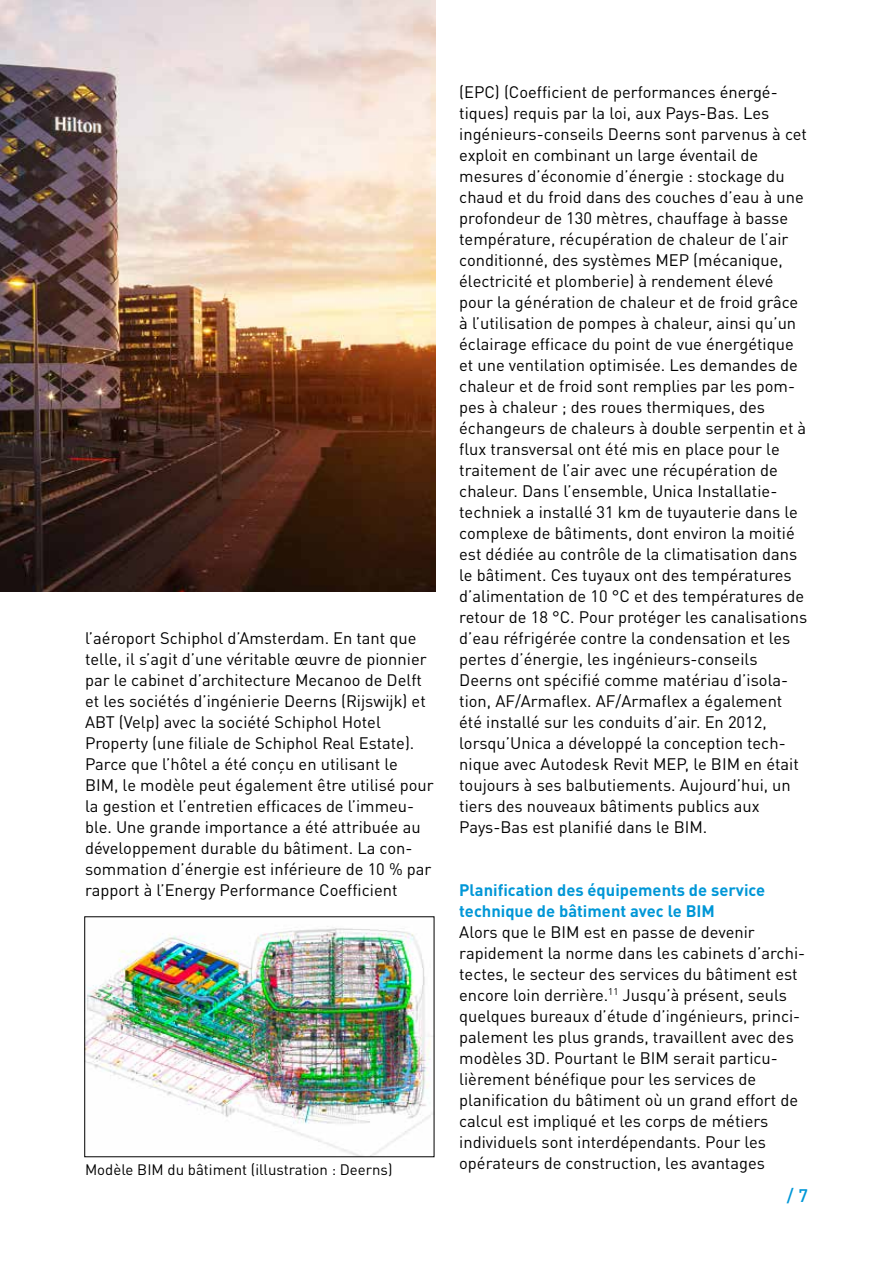
<style>
.page{position:relative;width:893px;height:1263px;background:#fff}
.page>*{position:absolute;margin:0;border:0;box-sizing:border-box;transform-origin:0 0}
.t1{font:500 18px "DIN Pro";color:#0097d7}
.t2{font:16.5px/21px "DIN Pro";color:#000}
.t3{font:700 16.5px/21px "DIN Pro";color:#0097d7}
.t4{font:15px "DIN Pro";color:#000}
</style>
<div class="page">
<img style="left:0;top:0;width:435px;height:591px">
<img style="left:86px;top:926px;width:346px;height:229px">
<p class="t2" style="left:85px;top:626px;width:350px">l’aéroport Schiphol d’Amsterdam. En tant que telle, il s’agit d’une véritable œuvre de pionnier par le cabinet d’architecture Mecanoo de Delft et les sociétés d’ingénierie Deerns (Rijswijk) et ABT (Velp) avec la société Schiphol Hotel Property (une filiale de Schiphol Real Estate).<br>Parce que l’hôtel a été conçu en utilisant le BIM, le modèle peut également être utilisé pour la gestion et l’entretien efficaces de l’immeu&shy;ble. Une grande importance a été attribuée au développement durable du bâtiment. La con&shy;sommation d’énergie est inférieure de 10 % par rapport à l’Energy Performance Coefficient</p>
<p class="t4" style="left:85px;top:1158px;width:309px">Modèle BIM du bâtiment (illustration : Deerns)</p>
<p class="t2" style="left:459px;top:80px;width:350px">(EPC) (Coefficient de performances énergé&shy;tiques) requis par la loi, aux Pays-Bas. Les ingénieurs-conseils Deerns sont parvenus à cet exploit en combinant un large éventail de mesures d’économie d’énergie : stockage du chaud et du froid dans des couches d’eau à une profondeur de 130 mètres, chauffage à basse température, récupération de chaleur de l’air conditionné, des systèmes MEP (mécanique, électricité et plomberie) à rendement élevé pour la génération de chaleur et de froid grâce à l’utilisation de pompes à chaleur, ainsi qu’un éclairage efficace du point de vue énergétique et une ventilation optimisée. Les demandes de chaleur et de froid sont remplies par les pom&shy;pes à chaleur ; des roues thermiques, des échangeurs de chaleurs à double serpentin et à flux transversal ont été mis en place pour le traitement de l’air avec une récupération de chaleur. Dans l’ensemble, Unica Installatie&shy;techniek a installé 31 km de tuyauterie dans le complexe de bâtiments, dont environ la moitié est dédiée au contrôle de la climatisation dans le bâtiment. Ces tuyaux ont des températures d’alimentation de 10 °C et des températures de retour de 18 °C. Pour protéger les canalisations d’eau réfrigérée contre la condensation et les pertes d’énergie, les ingénieurs-conseils Deerns ont spécifié comme matériau d’isola&shy;tion, AF/Armaflex. AF/Armaflex a également été installé sur les conduits d’air. En 2012, lorsqu’Unica a développé la conception tech&shy;nique avec Autodesk Revit MEP, le BIM en était toujours à ses balbutiements. Aujourd’hui, un tiers des nouveaux bâtiments publics aux Pays-Bas est planifié dans le BIM.</p>
<p class="t3" style="left:459px;top:877px;width:308px">Planification des équipements de service technique de bâtiment avec le BIM</p>
<p class="t2" style="left:459px;top:920px;width:347px">Alors que le BIM est en passe de devenir rapidement la norme dans les cabinets d’archi&shy;tectes, le secteur des services du bâtiment est encore loin derrière.<sup>11</sup> Jusqu’à présent, seuls quelques bureaux d’étude d’ingénieurs, princi&shy;palement les plus grands, travaillent avec des modèles 3D. Pourtant le BIM serait particu&shy;lièrement bénéfique pour les services de planification du bâtiment où un grand effort de calcul est impliqué et les corps de métiers individuels sont interdépendants. Pour les opérateurs de construction, les avantages</p>
<p class="t1" style="left:787px;top:1181px;width:23px">/ 7</p>
</div>
